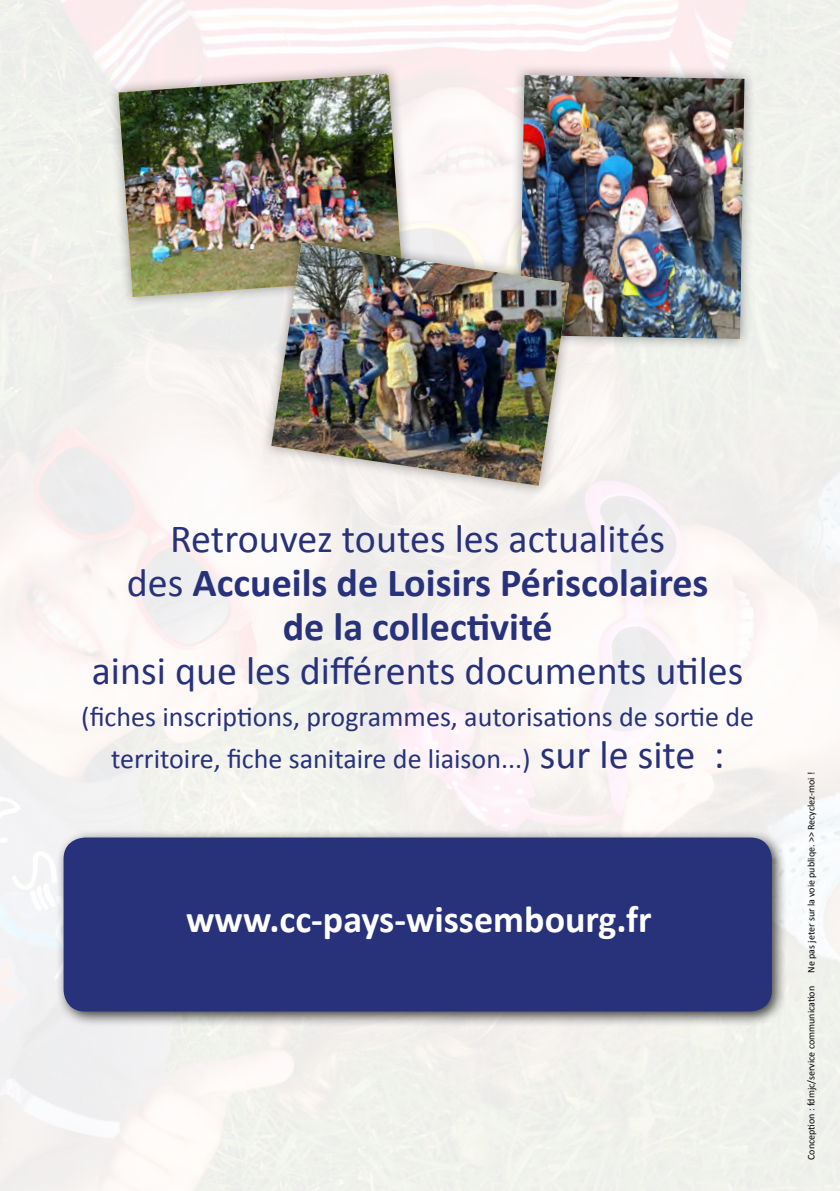
<style>
.page{position:relative;width:840px;height:1191px;background:#fff}
.page>*{position:absolute;margin:0;border:0;box-sizing:border-box;transform-origin:0 0}
.t1{font:700 40px/44px "Calibri";color:#27327b;text-align:center}
.t2{font:40px "Calibri";color:#27327b}
.t3{font:700 38px "Calibri";color:#fff}
.t4{font:28px/42px "Calibri";color:#27327b;text-align:center}
.t5{font:10px "Calibri";color:#000}
.s1{font-weight:400}
.s2{font-size:40px}
</style>
<div class="page">
<div style="left:56px;top:829px;width:731px;height:198px;background:#000;opacity:.75"></div>
<div style="left:63px;top:837px;width:708px;height:174px;background:#27327b;border-radius:22px"></div>
<div style="left:106px;top:62px;width:308px;height:247px;background:#000;opacity:.39"></div>
<img style="left:118px;top:74px;width:284px;height:223px">
<div style="left:507px;top:63px;width:249px;height:288px;background:#000;opacity:.39"></div>
<img style="left:519px;top:75px;width:225px;height:264px">
<div style="left:260px;top:232px;width:319px;height:265px;background:#000;opacity:.39"></div>
<img style="left:271px;top:243px;width:297px;height:243px">
<h1 class="t1" style="left:127px;top:516px;width:583px"><span class="s1">Retrouvez toutes les actualités<br>des</span> Accueils de Loisirs Périscolaires de la collectivité</h1>
<h1 class="t2" style="left:92px;top:645px;width:653px">ainsi que les différents documents utiles</h1>
<p class="t4" style="left:81px;top:695px;width:674px">(fiches inscriptions, programmes, autorisations de sortie de territoire, fiche sanitaire de liaison...) <span class="s2">sur le site :</span></p>
<h2 class="t3" style="left:186px;top:894px;width:466px">www.cc-pays-wissembourg.fr</h2>
<p class="t5" style="left:804px;top:972px;width:202px;rotate:-90deg">Ne pas jeter sur la voie publiqe. &gt;&gt; Recyclez-moi !</p>
<p class="t5" style="left:804px;top:1160px;width:175px;rotate:-90deg">Conception : fdmjc/service communication</p>
</div>
